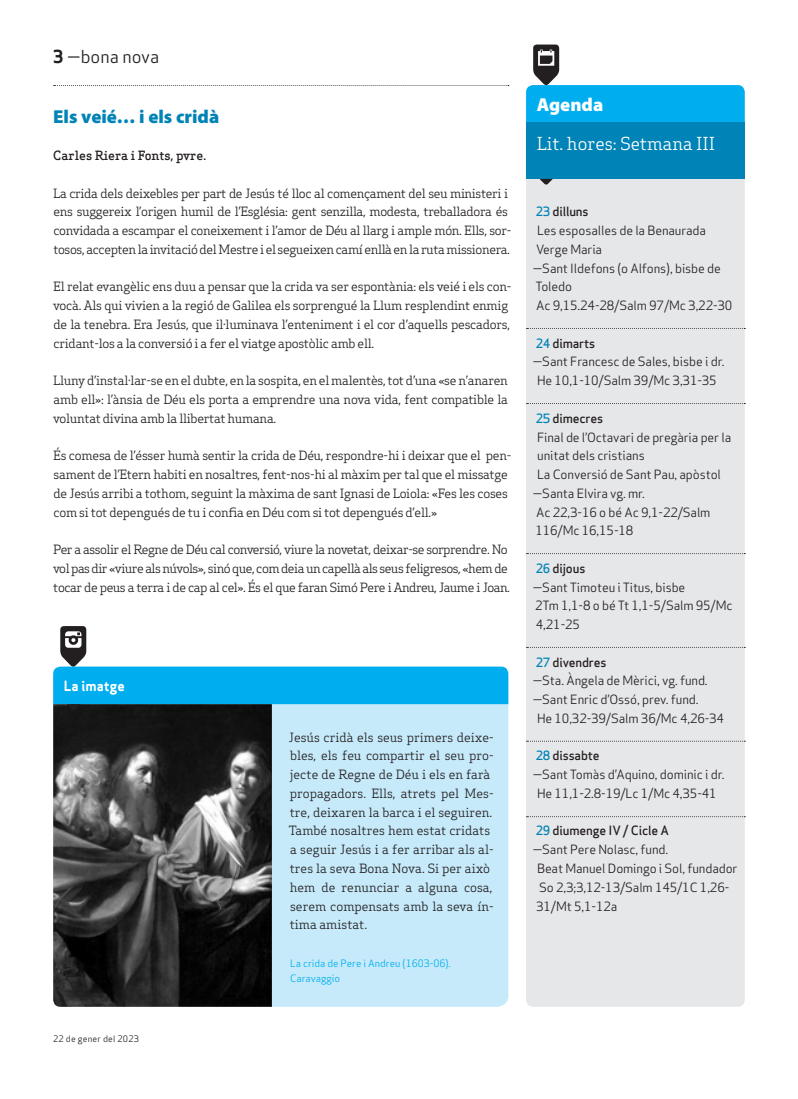
<style>
.page{position:relative;width:798px;height:1099px;background:#fff}
.page>*{position:absolute;margin:0;border:0;box-sizing:border-box;transform-origin:0 0}
.t1{font:900 18.75px "Myriad Pro";color:#0083b6}
.t2{font:900 18.75px "Myriad Pro";color:#fff}
.t3{font:17.5px "Apex Serif";color:#fff}
.t4{font:17.5px "Apex Sans Book T";color:#231f20}
.t5{font:13.75px "Apex Sans Bold T";color:#fff}
.t6{font:12.5px/18.8px "Apex Serif";letter-spacing:-.02em;color:#231f20}
.t7{font:12.5px/18.8px "Apex Sans Book T";letter-spacing:-.01em;color:#231f20}
.t8{font:12.5px/18.8px "Apex Serif";color:#231f20}
.t9{font:12.5px/18.8px "Apex Serif";letter-spacing:-.04em;color:#231f20}
.t10{font:12.5px "Apex Sans Medium T";letter-spacing:-.01em;color:#231f20}
.t11{font:500 12.5px "Apex Serif";color:#231f20}
.t12{font:10px/15px "Apex Sans Book T";color:#00aeef}
.t13{font:8.75px "Apex Sans Book T";letter-spacing:.02em;color:#231f20}
.s1{font-family:"Apex Sans Bold T"}
.s2{color:#0083b6}
</style>
<div class="page">
<svg style="left:54px;top:85px;width:454px;height:1px"></svg>
<div style="left:526px;top:179px;width:218px;height:827px;background:#e6e7e9"></div>
<svg style="left:526px;top:328px;width:219px;height:1px"></svg>
<svg style="left:526px;top:403px;width:219px;height:1px"></svg>
<svg style="left:526px;top:553px;width:219px;height:1px"></svg>
<svg style="left:526px;top:647px;width:219px;height:1px"></svg>
<svg style="left:526px;top:740px;width:219px;height:1px"></svg>
<svg style="left:526px;top:816px;width:219px;height:1px"></svg>
<svg style="left:526px;top:45px;width:218px;height:78px"></svg>
<div style="left:526px;top:123px;width:218px;height:56px;background:#0083b6"></div>
<svg style="left:539px;top:179px;width:13px;height:6px"></svg>
<div style="left:53px;top:666px;width:455px;height:340px;background:#c6eafa;border-radius:11px"></div>
<img style="left:53px;top:710px;width:219px;height:296px">
<svg style="left:53px;top:626px;width:455px;height:84px"></svg>
<h2 class="t4" style="left:53px;top:46px;width:107px"><span class="s1">3</span> —bona nova</h2>
<h1 class="t1" style="left:53px;top:104px;width:167px">Els veié… i els cridà</h1>
<p class="t11" style="left:53px;top:148px;width:154px">Carles Riera i Fonts, pvre.</p>
<p class="t6" style="left:53px;top:183px;width:459px">La crida dels deixebles per part de Jesús té lloc al començament del seu ministeri i ens suggereix l’origen humil de l’Església: gent senzilla, modesta, treballadora és convidada a escampar el coneixement i l’amor de Déu al llarg i ample món. Ells, sor&shy;tosos, accepten la invitació del Mestre i el segueixen camí enllà en la ruta missionera.</p>
<p class="t6" style="left:53px;top:277px;width:459px">El relat evangèlic ens duu a pensar que la crida va ser espontània: els veié i els con&shy;vocà. Als qui vivien a la regió de Galilea els sorprengué la Llum resplendint enmig de la tenebra. Era Jesús, que il·luminava l’enteniment i el cor d’aquells pescadors, cridant-los a la conversió i a fer el viatge apostòlic amb ell.</p>
<p class="t6" style="left:53px;top:371px;width:456px;text-align:justify">Lluny d’instal·lar-se en el dubte, en la sospita, en el malentès, tot d’una «se n’anaren amb ell»: l’ànsia de Déu els porta a emprendre una nova vida, fent compatible la voluntat divina amb la llibertat humana.</p>
<p class="t6" style="left:53px;top:446px;width:459px">És comesa de l’ésser humà sentir la crida de Déu, respondre-hi i deixar que el pen&shy;sament de l’Etern habiti en nosaltres, fent-nos-hi al màxim per tal que el missatge de Jesús arribi a tothom, seguint la màxima de sant Ignasi de Loiola: «Fes les coses com si tot depengués de tu i confia en Déu com si tot depengués d’ell.»</p>
<p class="t9" style="left:53px;top:540px;width:458px">Per a assolir el Regne de Déu cal conversió, viure la novetat, deixar-se sorprendre. No vol pas dir «viure als núvols», sinó que, com deia un capellà als seus feligresos, «hem de tocar de peus a terra i de cap al cel». És el que faran Simó Pere i Andreu, Jaume i Joan.</p>
<p class="t5" style="left:64px;top:677px;width:62px">La imatge</p>
<p class="t13" style="left:53px;top:1032px;width:87px">22 de gener del 2023</p>
<p class="t8" style="left:289px;top:727px;width:206px">Jesús cridà els seus primers deixe&shy;bles, els feu compartir el seu pro&shy;jecte de Regne de Déu i els en farà propagadors. Ells, atrets pel Mes&shy;tre, deixaren la barca i el seguiren.<br>També nosaltres hem estat cridats a seguir Jesús i a fer arribar als al&shy;tres la seva Bona Nova. Si per això hem de renunciar a alguna cosa, serem compensats amb la seva ín&shy;tima amistat.</p>
<p class="t12" style="left:290px;top:955px;width:162px">La crida de Pere i Andreu (1603-06).<br>Caravaggio</p>
<h1 class="t2" style="left:536px;top:92px;width:68px">Agenda</h1>
<h2 class="t3" style="left:536px;top:133px;width:180px">Lit. hores: Setmana III</h2>
<p class="t10" style="left:535px;top:204px;width:54px"><span class="s2">23</span> dilluns</p>
<p class="t7" style="left:532px;top:221px;width:201px;text-indent:4px">Les esposalles de la Benaurada<br>Verge Maria<br>—Sant Ildefons (o Alfons), bisbe de<br>Toledo<br>Ac 9,15.24-28/Salm 97/Mc 3,22-30</p>
<p class="t10" style="left:535px;top:335px;width:61px"><span class="s2">24</span> dimarts</p>
<p class="t7" style="left:532px;top:352px;width:193px;text-align:center">—Sant Francesc de Sales, bisbe i dr.<br>He 10,1-10/Salm 39/Mc 3,31-35</p>
<p class="t10" style="left:535px;top:410px;width:69px"><span class="s2">25</span> dimecres</p>
<p class="t7" style="left:537px;top:427px;width:195px">Final de l’Octavari de pregària per la</p>
<p class="t7" style="left:537px;top:446px;width:109px">unitat dels cristians</p>
<p class="t7" style="left:537px;top:465px;width:185px">La Conversió de Sant Pau, apòstol</p>
<p class="t7" style="left:532px;top:483px;width:114px">—Santa Elvira vg. mr.</p>
<p class="t7" style="left:536px;top:502px;width:176px">Ac 22,3-16 o bé Ac 9,1-22/Salm</p>
<p class="t7" style="left:535px;top:521px;width:99px">116/Mc 16,15-18</p>
<p class="t10" style="left:535px;top:560px;width:51px"><span class="s2">26</span> dijous</p>
<p class="t7" style="left:532px;top:577px;width:201px">—Sant Timoteu i Titus, bisbe<br>2Tm 1,1-8 o bé Tt 1,1-5/Salm 95/Mc<br>4,21-25</p>
<p class="t10" style="left:535px;top:654px;width:72px"><span class="s2">27</span> divendres</p>
<p class="t7" style="left:532px;top:671px;width:176px">—Sta. Àngela de Mèrici, vg. fund.</p>
<p class="t7" style="left:532px;top:690px;width:167px">—Sant Enric d’Ossó, prev. fund.</p>
<p class="t7" style="left:537px;top:708px;width:188px">He 10,32-39/Salm 36/Mc 4,26-34</p>
<p class="t10" style="left:535px;top:747px;width:65px"><span class="s2">28</span> dissabte</p>
<p class="t7" style="left:532px;top:765px;width:193px;text-align:center">—Sant Tomàs d’Aquino, dominic i dr.<br>He 11,1-2.8-19/Lc 1/Mc 4,35-41</p>
<p class="t10" style="left:535px;top:822px;width:135px"><span class="s2">29</span> diumenge IV / Cicle A</p>
<p class="t7" style="left:532px;top:840px;width:206px">—Sant Pere Nolasc, fund.<br>Beat Manuel Domingo i Sol, fundador<br>So 2,3;3,12-13/Salm 145/1C 1,26-<br>31/Mt 5,1-12a</p>
</div>
